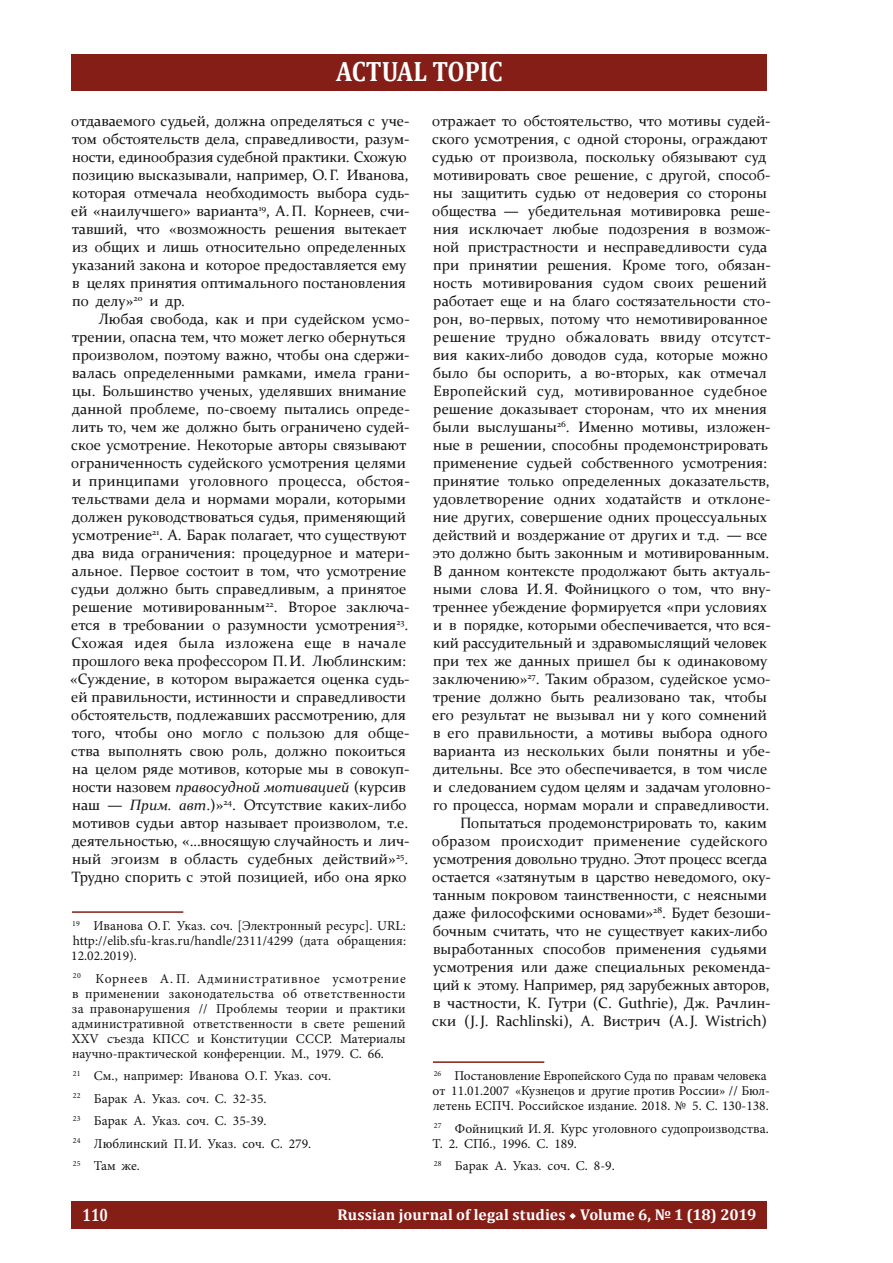
<style>
.page{position:relative;width:893px;height:1263px;background:#fff}
.page>*{position:absolute;margin:0;border:0;box-sizing:border-box;transform-origin:0 0}
.t1{font:700 28.2px "Cambria";color:#fff;scale:.88 1}
.t2{font:700 17.85px "Cambria";color:#fff;scale:.8 1}
.t3{font:700 15.6px "Cambria";letter-spacing:.01em;color:#fff}
.t4{font:15px/18px "Constantia";color:#131413}
.t5{font:13.5px/15px "Minion Pro";color:#131413}
.s1{font-style:italic}
.s2{font-family:"Minion Pro";font-weight:400}
</style>
<div class="page">
<div style="left:72px;top:1202px;width:695px;height:27px;background:#851e17"></div>
<div style="left:72px;top:54px;width:695px;height:36px;background:#851e17"></div>
<hr style="left:72px;top:911px;width:111px;height:2px;background:#851e17">
<hr style="left:433px;top:1061px;width:111px;height:2px;background:#851e17">
<h1 class="t1" style="left:336px;top:51px;width:191px">ACTUAL TOPIC</h1>
<p class="t4" style="left:71px;top:111px;width:340px">отдаваемого судьей, должна определяться с уче&shy;том обстоятельств дела, справедливости, разум&shy;ности, единообразия судебной практики. Схожую позицию высказывали, например, О.Г. Иванова, которая отмечала необходимость выбора судь&shy;ей «наилучшего» варианта<sup>19</sup>, А.П. Корнеев, счи&shy;тавший, что «возможность решения вытекает из общих и лишь относительно определенных указаний закона и которое предоставляется ему в целях принятия оптимального постановления по делу»<sup>20</sup> и др.</p>
<p class="t4" style="left:70px;top:309px;width:341px;text-indent:28px">Любая свобода, как и при судейском усмо&shy;трении, опасна тем, что может легко обернуться произволом, поэтому важно, чтобы она сдержи&shy;валась определенными рамками, имела грани&shy;цы. Большинство ученых, уделявших внимание данной проблеме, по-своему пытались опреде&shy;лить то, чем же должно быть ограничено судей&shy;ское усмотрение. Некоторые авторы связывают ограниченность судейского усмотрения целями и принципами уголовного процесса, обстоя&shy;тельствами дела и нормами морали, которыми должен руководствоваться судья, применяющий усмотрение<sup>21</sup>. А. Барак полагает, что существуют два вида ограничения: процедурное и матери&shy;альное. Первое состоит в том, что усмотрение судьи должно быть справедливым, а принятое решение мотивированным<sup>22</sup>. Второе заключа&shy;ется в требовании о разумности усмотрения<sup>23</sup>.<br>Схожая идея была изложена еще в начале прошлого века профессором П.И. Люблинским: «Суждение, в котором выражается оценка судь&shy;ей правильности, истинности и справедливости обстоятельств, подлежавших рассмотрению, для того, чтобы оно могло с пользою для обще&shy;ства выполнять свою роль, должно покоиться на целом ряде мотивов, которые мы в совокуп&shy;ности назовем <span class="s1">правосудной мотивацией</span> (курсив наш — <span class="s1">Прим. авт</span>.)»<sup>24</sup>. Отсутствие каких-либо мотивов судьи автор называет произволом, т.е. деятельностью, «…вносящую случайность и лич&shy;ный эгоизм в область судебных действий»<sup>25</sup>.<br>Трудно спорить с этой позицией, ибо она ярко</p>
<p class="t5" style="left:71px;top:918px;width:336px;text-align:justify"><sup>19</sup> Иванова О.Г. Указ. соч. [Электронный ресурс]. URL: http://elib.sfu-kras.ru/handle/2311/4299 (дата обращения:<br>12.02.2019).</p>
<p class="t5" style="left:72px;top:971px;width:335px;text-align:justify"><sup>20</sup> Корнеев А. П. Административное усмотрение в применении законодательства об ответственности за правонарушения // Проблемы теории и практики административной ответственности в свете решений XXV съезда КПСС и Конституции СССР. Материалы научно-практической конференции. М., 1979. С. 66.</p>
<p class="t5" style="left:73px;top:1064px;width:260px;line-height:22.5px"><sup>21</sup> См., например: Иванова О.Г. Указ. соч.<br><sup>22</sup> Барак А. Указ. соч. С. 32-35.<br><sup>23</sup> Барак А. Указ. соч. С. 35-39.<br><sup>24</sup> Люблинский П.И. Указ. соч. С. 279.<br><sup>25</sup> Там же.</p>
<p class="t4" style="left:432px;top:111px;width:340px;text-align:right">отражает то обстоятельство, что мотивы судей&shy;ского усмотрения, с одной стороны, ограждают судью от произвола, поскольку обязывают суд мотивировать свое решение, с другой, способ&shy;ны защитить судью от недоверия со стороны общества — убедительная мотивировка реше&shy;ния исключает любые подозрения в возмож&shy;ной пристрастности и несправедливости суда при принятии решения. Кроме того, обязан&shy;ность мотивирования судом своих решений работает еще и на благо состязательности сто&shy;рон, во-первых, потому что немотивированное решение трудно обжаловать ввиду отсутст&shy;вия каких-либо доводов суда, которые можно было бы оспорить, а во-вторых, как отмечал Европейский суд, мотивированное судебное решение доказывает сторонам, что их мнения были выслушаны<sup>26</sup>. Именно мотивы, изложен&shy;ные в решении, способны продемонстрировать применение судьей собственного усмотрения: принятие только определенных доказательств, удовлетворение одних ходатайств и отклоне&shy;ние других, совершение одних процессуальных действий и воздержание от других и т.д. — все это должно быть законным и мотивированным.<br>В данном контексте продолжают быть актуаль&shy;ными слова И.Я. Фойницкого о том, что вну&shy;треннее убеждение формируется «при условиях и в порядке, которыми обеспечивается, что вся&shy;кий рассудительный и здравомыслящий человек при тех же данных пришел бы к одинаковому заключению»<sup>27</sup>. Таким образом, судейское усмо&shy;трение должно быть реализовано так, чтобы его результат не вызывал ни у кого сомнений в его правильности, а мотивы выбора одного варианта из нескольких были понятны и убе&shy;дительны. Все это обеспечивается, в том числе и следованием судом целям и задачам уголовно&shy;го процесса, нормам морали и справедливости.<br>Попытаться продемонстрировать то, каким образом происходит применение судейского усмотрения довольно трудно. Этот процесс всегда остается «затянутым в царство неведомого, оку&shy;танным покровом таинственности, с неясными даже философскими основами»<sup>28</sup>. Будет безоши&shy;бочным считать, что не существует каких-либо выработанных способов применения судьями усмотрения или даже специальных рекоменда&shy;ций к этому. Например, ряд зарубежных авторов, в частности, К. Гутри (C. Guthrie), Дж. Рачлин&shy;ски (J.J. Rachlinski), А. Вистрич (A.J. Wistrich)</p>
<p class="t5" style="left:433px;top:1068px;width:339px"><sup>26</sup> Постановление Европейского Суда по правам человека от 11.01.2007 «Кузнецов и другие против России» // Бюл&shy;летень ЕСПЧ. Российское издание. 2018. № 5. С. 130-138.</p>
<p class="t5" style="left:432px;top:1121px;width:338px"><sup>27</sup> Фойницкий И.Я. Курс уголовного судопроизводства.<br>Т. 2. СПб., 1996. С. 189.</p>
<p class="t5" style="left:434px;top:1158px;width:182px"><sup>28</sup> Барак А. Указ. соч. С. 8-9.</p>
<p class="t2" style="left:83px;top:1202px;width:33px">110</p>
<p class="t3" style="left:337px;top:1203px;width:420px">Russian journal of legal studies <span class="s2">◆</span> Volume 6, № 1 (18) 2019</p>
</div>
